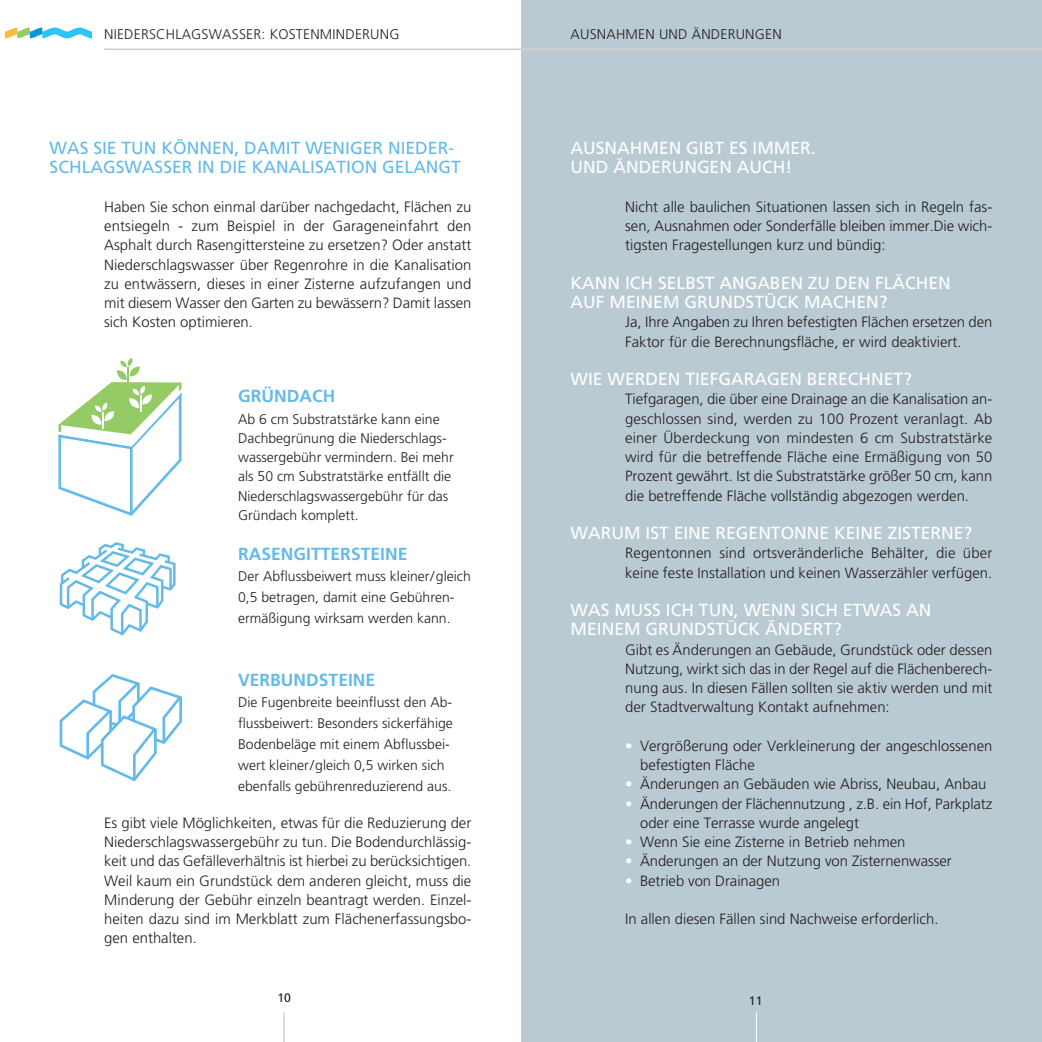
<style>
.page{position:relative;width:1042px;height:1042px;background:#fff}
.page>*{position:absolute;margin:0;border:0;box-sizing:border-box;transform-origin:0 0}
.t1{font:17.5px/19.2px "Frutiger";color:#fff}
.t2{font:17.5px/19.2px "Frutiger";color:#64bae9}
.t3{font:700 17.5px "Frutiger";color:#64bae9}
.t4{font:300 14.88px/19.2px "Frutiger";color:#231f20;text-align:justify}
.t5{font:300 14px/21px "Frutiger";color:#231f20}
.t6{font:12.25px "Frutiger";color:#231f20}
.s1{color:#fff}
</style>
<div class="page">
<div style="left:521px;top:0;width:521px;height:1042px;background:#bacad2"></div>
<hr style="left:284px;top:1012px;width:1px;height:30px;background:#bcbdc0">
<svg style="left:15px;top:27px;width:67px;height:1px"></svg>
<svg style="left:5px;top:28px;width:87px;height:10px"></svg>
<hr style="left:104px;top:48px;width:938px;height:2px;background:#d1d2d4">
<hr style="left:756px;top:1012px;width:1px;height:30px;background:#fff">
<svg style="left:58px;top:358px;width:124px;height:158px"></svg>
<svg style="left:60px;top:674px;width:122px;height:107px"></svg>
<svg style="left:60px;top:542px;width:115px;height:93px"></svg>
<p class="t5" style="left:104px;top:24px;width:297px">NIEDERSCHLAGSWASSER: KOSTENMINDERUNG</p>
<p class="t5" style="left:570px;top:24px;width:213px">AUSNAHMEN UND ÄNDERUNGEN</p>
<p class="t2" style="left:50px;top:140px;width:413px">WAS SIE TUN KÖNNEN, DAMIT WENIGER NIEDER-<br>SCHLAGSWASSER IN DIE KANALISATION GELANGT</p>
<p class="t4" style="left:104px;top:198px;width:369px">Haben Sie schon einmal darüber nachgedacht, Flächen zu entsiegeln - zum Beispiel in der Garageneinfahrt den Asphalt durch Rasengittersteine zu ersetzen? Oder anstatt Niederschlagswasser über Regenrohre in die Kanalisation zu entwässern, dieses in einer Zisterne aufzufangen und mit diesem Wasser den Garten zu bewässern? Damit lassen sich Kosten optimieren.</p>
<p class="t3" style="left:238px;top:389px;width:99px">GRÜNDACH</p>
<p class="t5" style="left:238px;top:410px;width:217px;line-height:19.2px">Ab 6 cm Substratstärke kann eine<br>Dachbegrünung die Niederschlags - wassergebühr vermindern. Bei mehr als 50 cm Substratstärke entfällt die<br>Niederschlagswassergebühr für das<br>Gründach komplett.</p>
<p class="t3" style="left:238px;top:547px;width:171px">RASENGITTERSTEINE</p>
<p class="t5" style="left:238px;top:567px;width:234px">Der Abflussbeiwert muss kleiner/gleich<br>0,5 betragen, damit eine Gebühren - ermäßigung wirksam werden kann.</p>
<p class="t3" style="left:238px;top:673px;width:139px">VERBUNDSTEINE</p>
<p class="t5" style="left:238px;top:693px;width:216px">Die Fugenbreite beeinflusst den Ab&shy;flussbeiwert: Besonders sickerfähige Bodenbeläge mit einem Abflussbei&shy;wert kleiner/gleich 0,5 wirken sich ebenfalls ge bührenreduzierend aus.</p>
<p class="t4" style="left:104px;top:814px;width:369px">Es gibt viele Möglichkeiten, etwas für die Reduzierung der Niederschlagswassergebühr zu tun. Die Bodendurchlässig&shy;keit und das Gefälleverhältnis ist hierbei zu berücksichtigen.<br>Weil kaum ein Grundstück dem anderen gleicht, muss die Minderung der Gebühr einzeln beantragt werden. Einzel&shy;heiten dazu sind im Merkblatt zum Flächenerfassungsbo&shy;gen enthalten.</p>
<p class="t1" style="left:570px;top:140px;width:246px">AUSNAHMEN GIBT ES IMMER.<br>UND ÄNDERUNGEN AUCH!</p>
<p class="t4" style="left:625px;top:198px;width:369px">Nicht alle baulichen Situationen lassen sich in Regeln fas&shy;sen, Ausnahmen oder Sonderfälle bleiben immer.Die wich&shy;tigsten Fragestellungen kurz und bündig:</p>
<p class="t1" style="left:570px;top:274px;width:382px">KANN ICH SELBST ANGABEN ZU DEN FLÄCHEN<br>AUF MEINEM GRUNDSTÜCK MACHEN?</p>
<p class="t4" style="left:625px;top:314px;width:369px">Ja, Ihre Angaben zu Ihren befestigten Flächen ersetzen den<br>Faktor für die Berechnungsfläche, er wird deaktiviert.</p>
<p class="t1" style="left:570px;top:371px;width:343px">WIE WERDEN TIEFGARAGEN BERECHNET?</p>
<p class="t4" style="left:625px;top:391px;width:369px">Tiefgaragen, die über eine Drainage an die Kanalisation an&shy;geschlossen sind, werden zu 100 Prozent veranlagt. Ab einer Überdeckung von mindesten 6 cm Substratstärke wird für die betreffende Fläche eine Ermäßigung von 50<br>Prozent gewährt. Ist die Substratstärke größer 50 cm, kann die betreffende Fläche vollständig abgezogen werden.</p>
<p class="t1" style="left:570px;top:525px;width:403px">WARUM IST EINE REGENTONNE KEINE ZISTERNE?</p>
<p class="t4" style="left:625px;top:545px;width:369px">Regentonnen sind ortsveränderliche Behälter, die über keine feste Installation und keinen Wasserzähler verfügen.</p>
<p class="t1" style="left:570px;top:602px;width:362px">WAS MUSS ICH TUN, WENN SICH ETWAS AN<br>MEINEM GRUNDSTÜCK ÄNDERT?</p>
<p class="t4" style="left:625px;top:641px;width:369px">Gibt es Änderungen an Gebäude, Grundstück oder dessen Nutzung, wirkt sich das in der Regel auf die Flächenberech&shy;nung aus. In diesen Fällen sollten sie aktiv werden und mit der Stadtverwaltung Kontakt aufnehmen:</p>
<p class="t4" style="left:640px;top:737px;width:354px;text-indent:-15px"><span class="s1">•</span> Vergrößerung oder Verkleinerung der angeschlossenen befestigten Fläche</p>
<p class="t4" style="left:625px;top:776px;width:363px"><span class="s1">•</span> Änderungen an Gebäuden wie Abriss, Neubau, Anbau</p>
<p class="t4" style="left:640px;top:795px;width:354px;text-indent:-15px"><span class="s1">•</span> Änderungen der Flächennutzung , z.B. ein Hof, Parkplatz oder eine Terrasse wurde angelegt</p>
<p class="t4" style="left:625px;top:833px;width:282px"><span class="s1">•</span> Wenn Sie eine Zisterne in Betrieb nehmen</p>
<p class="t4" style="left:625px;top:853px;width:328px"><span class="s1">•</span> Änderungen an der Nutzung von Zisternenwasser</p>
<p class="t4" style="left:625px;top:872px;width:156px"><span class="s1">•</span> Betrieb von Drainagen</p>
<p class="t4" style="left:625px;top:910px;width:315px">In allen diesen Fällen sind Nachweise erforderlich.</p>
<p class="t6" style="left:277px;top:993px;width:15px">10</p>
<p class="t6" style="left:749px;top:996px;width:15px">11</p>
</div>
